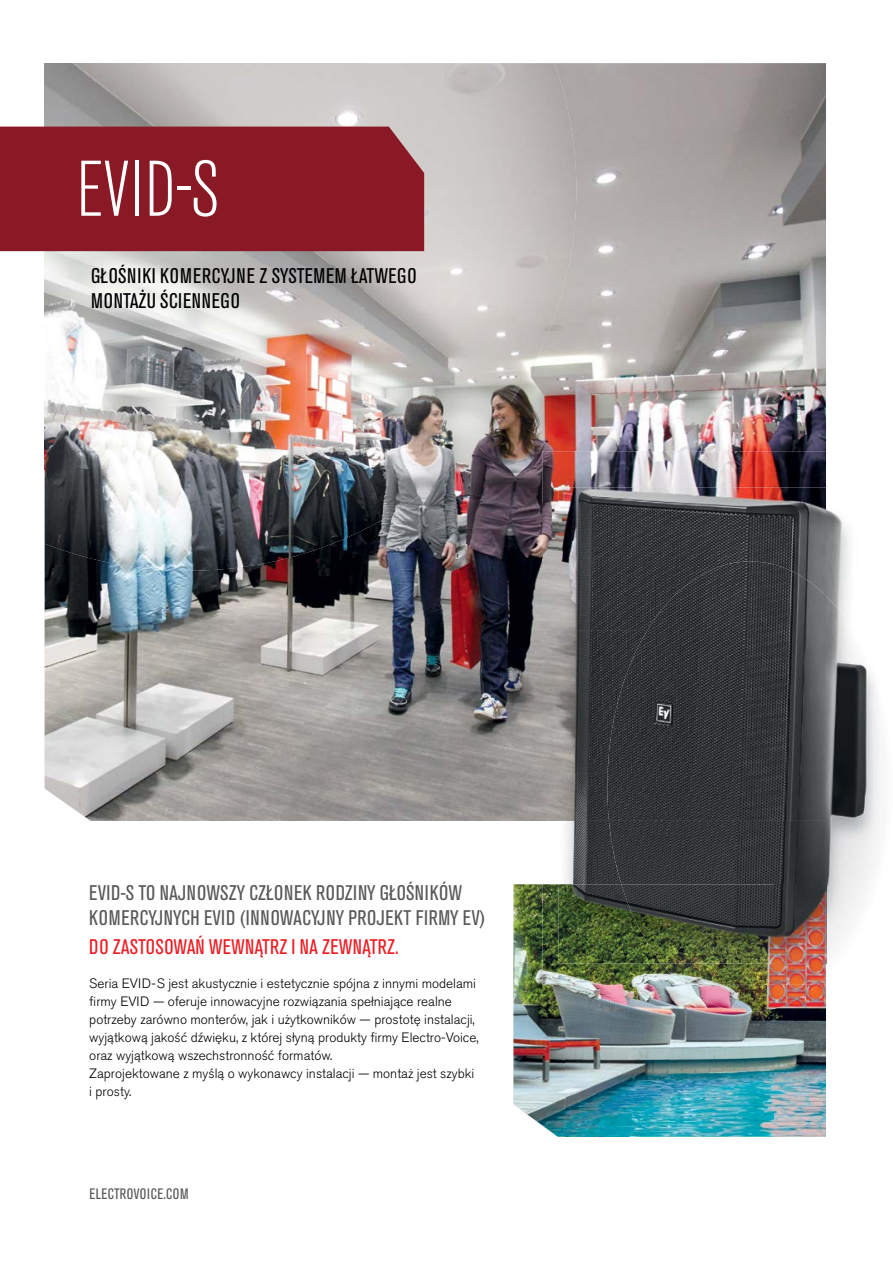
<style>
.page{position:relative;width:893px;height:1263px;background:#fff}
.page>*{position:absolute;margin:0;border:0;box-sizing:border-box;transform-origin:0 0}
.t1{font:300 condensed 78px "Akzidenz Grotesk Pro";color:#fff}
.t2{font:condensed 21px/25.2px "Akzidenz Grotesk Pro";letter-spacing:.02em;color:#58595b}
.t3{font:condensed 21px/25.2px "Akzidenz Grotesk Pro";letter-spacing:.02em;color:#000}
.t4{font:condensed 21px "Akzidenz Grotesk Pro";letter-spacing:.02em;color:#ed1d24}
.t5{font:condensed 15px "Akzidenz Grotesk Pro";letter-spacing:.03em;color:#58595b}
.t6{font:300 13.5px/18px "Akzidenz Grotesk Pro";color:#000}
</style>
<div class="page">
<img style="left:513px;top:884px;width:52px;height:253px">
<img style="left:565px;top:985px;width:157px;height:152px">
<img style="left:774px;top:985px;width:52px;height:152px">
<img style="left:722px;top:1012px;width:52px;height:125px">
<img style="left:45px;top:63px;width:781px;height:758px">
<img style="left:0;top:63px;width:555px;height:481px">
<img style="left:45px;top:63px;width:318px;height:406px">
<img style="left:363px;top:63px;width:213px;height:305px">
<img style="left:363px;top:368px;width:161px;height:102px">
<img style="left:523px;top:368px;width:9px;height:14px">
<img style="left:45px;top:469px;width:372px;height:102px">
<img style="left:417px;top:469px;width:35px;height:29px">
<div style="left:0;top:127px;width:424px;height:124px;background:#891925"></div>
<img style="left:682px;top:985px;width:136px;height:27px">
<img style="left:826px;top:509px;width:24px;height:87px">
<img style="left:542px;top:504px;width:17px;height:317px">
<img style="left:682px;top:963px;width:144px;height:22px">
<img style="left:542px;top:884px;width:47px;height:101px">
<img style="left:589px;top:963px;width:93px;height:22px">
<svg style="left:818px;top:977px;width:8px;height:8px"></svg>
<img style="left:542px;top:451px;width:284px;height:53px">
<img style="left:566px;top:821px;width:43px;height:63px">
<img style="left:559px;top:884px;width:50px;height:79px">
<img style="left:559px;top:487px;width:160px;height:143px">
<img style="left:719px;top:487px;width:107px;height:74px">
<img style="left:559px;top:630px;width:48px;height:143px">
<img style="left:559px;top:773px;width:48px;height:48px">
<img style="left:609px;top:596px;width:264px;height:367px">
<img style="left:621px;top:884px;width:205px;height:79px">
<img style="left:607px;top:561px;width:219px;height:260px">
<h1 class="t1" style="left:77px;top:138px;width:144px">EVID S-</h1>
<h2 class="t3" style="left:91px;top:262px;width:327px">GŁOŚNIKI KOMERCYJNE Z SYSTEMEM ŁATWEGO<br>MONTAŻU ŚCIENNEGO</h2>
<h2 class="t2" style="left:89px;top:880px;width:398px">EVID-S TO NAJNOWSZY CZŁONEK RODZINY GŁOŚNIKÓW<br>KOMERCYJNYCH EVID (INNOWACYJNY PROJEKT FIRMY EV)</h2>
<h2 class="t4" style="left:89px;top:933px;width:311px">DO ZASTOSOWAŃ WEWNĄTRZ I NA ZEWNĄTRZ.</h2>
<p class="t6" style="left:89px;top:974px;width:391px">Seria EVID-S jest akustycznie i estetycznie spójna z innymi modelami firmy EVID — oferuje innowacyjne rozwiązania spełniające realne potrzeby zarówno monterów, jak i użytkowników — prostotę instalacji, wyjątkową jakość dźwięku, z której słyną produkty firmy Electro-Voice, oraz wyjątkową wszechstronność formatów.<br>Zaprojektowane z myślą o wykonawcy instalacji — montaż jest szybki i prosty.</p>
<p class="t5" style="left:89px;top:1184px;width:101px">ELECTROVOICE.COM</p>
</div>
